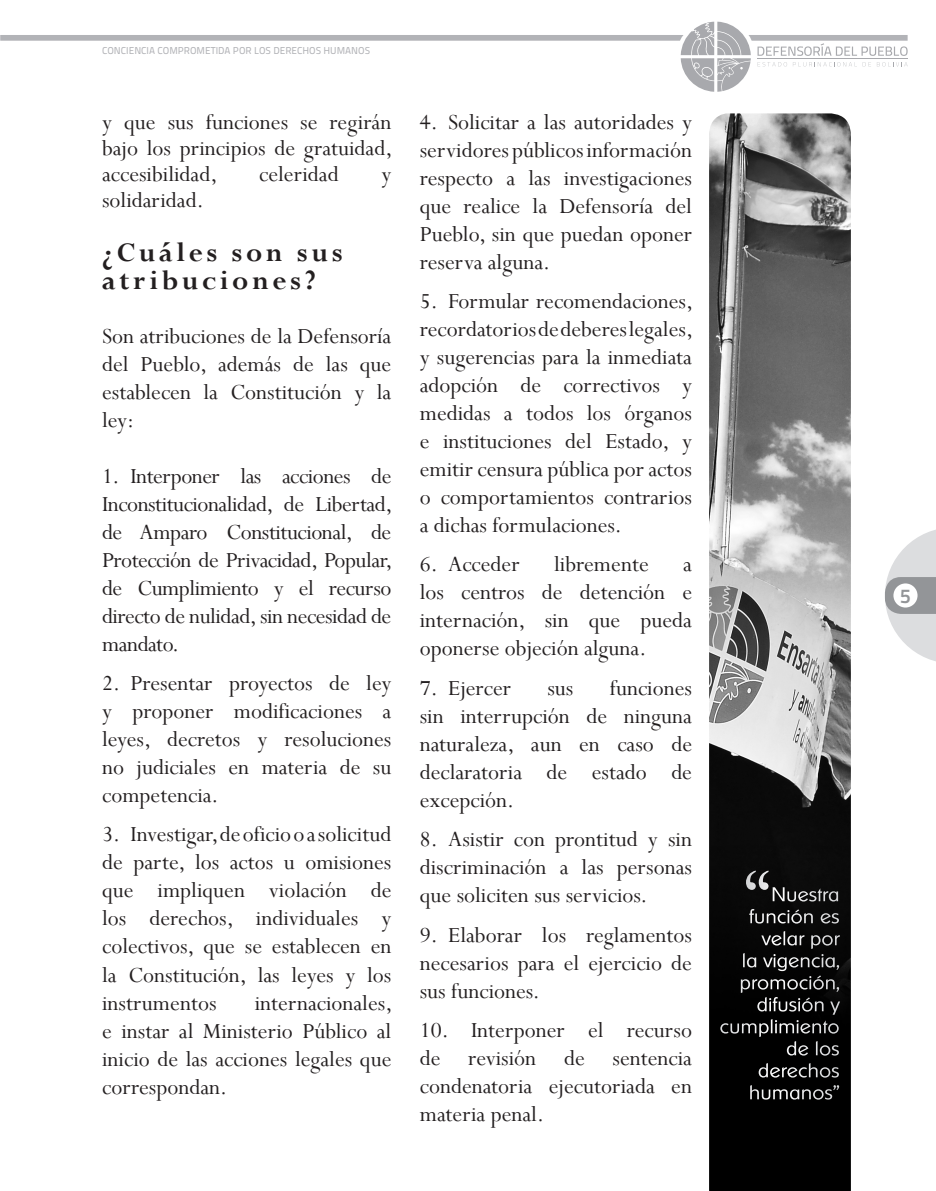
<style>
.page{position:relative;width:936px;height:1191px;background:#fff}
.page>*{position:absolute;margin:0;border:0;box-sizing:border-box;transform-origin:0 0}
.t1{font:80px "Perpetua";color:#fff}
.PARRAFO_12P{font:700 30px/28px "Perpetua";letter-spacing:.12em;color:#231f20}
.PARRAFO_12P-2{font:24px/28px "Perpetua";color:#231f20;text-align:justify}
.PARRAFO_12_viñetis{font:24px/28px "Perpetua";color:#231f20;text-align:justify}
.t2{font:300 20px/22px "Sharnay";color:#fff;text-align:right}
.t3{font:20px "Titillium Maps 26 L 750 wt";color:#939598}
.t4{font:10px "Titillium Maps 26 L 500 wt";color:#b2b3b7}
</style>
<div class="page">
<svg style="left:885px;top:530px;width:50px;height:131px"></svg>
<svg style="left:0;top:22px;width:907px;height:70px"></svg>
<div style="left:893px;top:583px;width:24px;height:24px;background:#fff;border-radius:50%"></div>
<img style="left:709px;top:113px;width:141px;height:1078px">
<p class="t4" style="left:102px;top:43px;width:269px">CONCIENCIA COMPROMETIDA POR LOS DERECHOS HUMANOS</p>
<p class="PARRAFO_12P-2" style="left:102px;top:108px;width:292px;line-height:26px">y que sus funciones se regirán bajo los principios de gratuidad, accesibilidad,</p>
<p class="PARRAFO_12P-2" style="left:259px;top:159px;width:81px">celeridad</p>
<p class="PARRAFO_12P-2" style="left:381px;top:159px;width:12px">y</p>
<p class="PARRAFO_12P-2" style="left:102px;top:185px;width:103px">solidaridad.</p>
<p class="PARRAFO_12P" style="left:102px;top:237px;width:242px">¿Cuáles son sus atribuciones?</p>
<p class="PARRAFO_12P-2" style="left:102px;top:321px;width:291px">Son atribuciones de la Defensoría del Pueblo, además de las que establecen la Constitución y la ley:</p>
<p class="PARRAFO_12P-2" style="left:102px;top:461px;width:292px">1. Interponer las acciones de Inconstitucionalidad, de Libertad, de Amparo Constitucional, de Protección de Privacidad, Popular, de Cumplimiento y el recurso directo de nulidad, sin necesidad de mandato.</p>
<p class="PARRAFO_12P-2" style="left:102px;top:668px;width:291px">2. Presentar proyectos de ley y proponer modificaciones a leyes, decretos y resoluciones no judiciales en materia de su competencia.</p>
<p class="PARRAFO_12P-2" style="left:102px;top:820px;width:291px">3. Investigar, de oficio o a solicitud de parte, los actos u omisiones que impliquen violación de los derechos, individuales y colectivos, que se establecen en la Constitución, las leyes y los instrumentos</p>
<p class="PARRAFO_12P-2" style="left:102px;top:988px;width:292px;text-indent:153px">internacionales, e instar al Ministerio Público al inicio de las acciones legales que correspondan.</p>
<p class="PARRAFO_12P-2" style="left:420px;top:107px;width:274px">4. Solicitar a las autoridades y servidores públicos información respecto a las investigaciones que realice la Defensoría del Pueblo, sin que puedan oponer reserva alguna.</p>
<p class="PARRAFO_12P-2" style="left:420px;top:286px;width:275px">5. Formular recomendaciones, recordatorios de deberes legales, y sugerencias para la inmediata adopción de correctivos y medidas a todos los órganos e instituciones del Estado, y emitir censura pública por actos o comportamientos contrarios a dichas formulaciones.</p>
<p class="PARRAFO_12P-2" style="left:420px;top:550px;width:101px">6. Acceder</p>
<p class="PARRAFO_12P-2" style="left:554px;top:550px;width:96px">libremente</p>
<p class="PARRAFO_12P-2" style="left:420px;top:550px;width:274px;text-indent:263px">a los centros de detención e internación, sin que pueda oponerse objeción alguna.</p>
<p class="PARRAFO_12P-2" style="left:420px;top:673px;width:93px">7. Ejercer</p>
<p class="PARRAFO_12P-2" style="left:547px;top:673px;width:28px">sus</p>
<p class="PARRAFO_12P-2" style="left:420px;top:673px;width:274px;text-indent:190px">funciones sin interrupción de ninguna naturaleza, aun en caso de declaratoria de estado de excepción.</p>
<p class="PARRAFO_12P-2" style="left:420px;top:824px;width:274px">8. Asistir con prontitud y sin discriminación a las personas que soliciten sus servicios.</p>
<p class="PARRAFO_12P-2" style="left:420px;top:920px;width:274px">9. Elaborar los reglamentos necesarios para el ejercicio de sus funciones.</p>
<p class="PARRAFO_12_viñetis" style="left:420px;top:1015px;width:274px">10. Interponer el recurso de revisión de sentencia condenatoria ejecutoriada en materia penal.</p>
<p class="t1" style="left:745px;top:847px;width:27px">“</p>
<p class="t2" style="left:719px;top:883px;width:121px">Nuestra función es velar por<br>la vigencia, promoción, difusión y cumplimiento de los derechos humanos”</p>
<p class="t3" style="left:900px;top:580px;width:12px">5</p>
</div>
